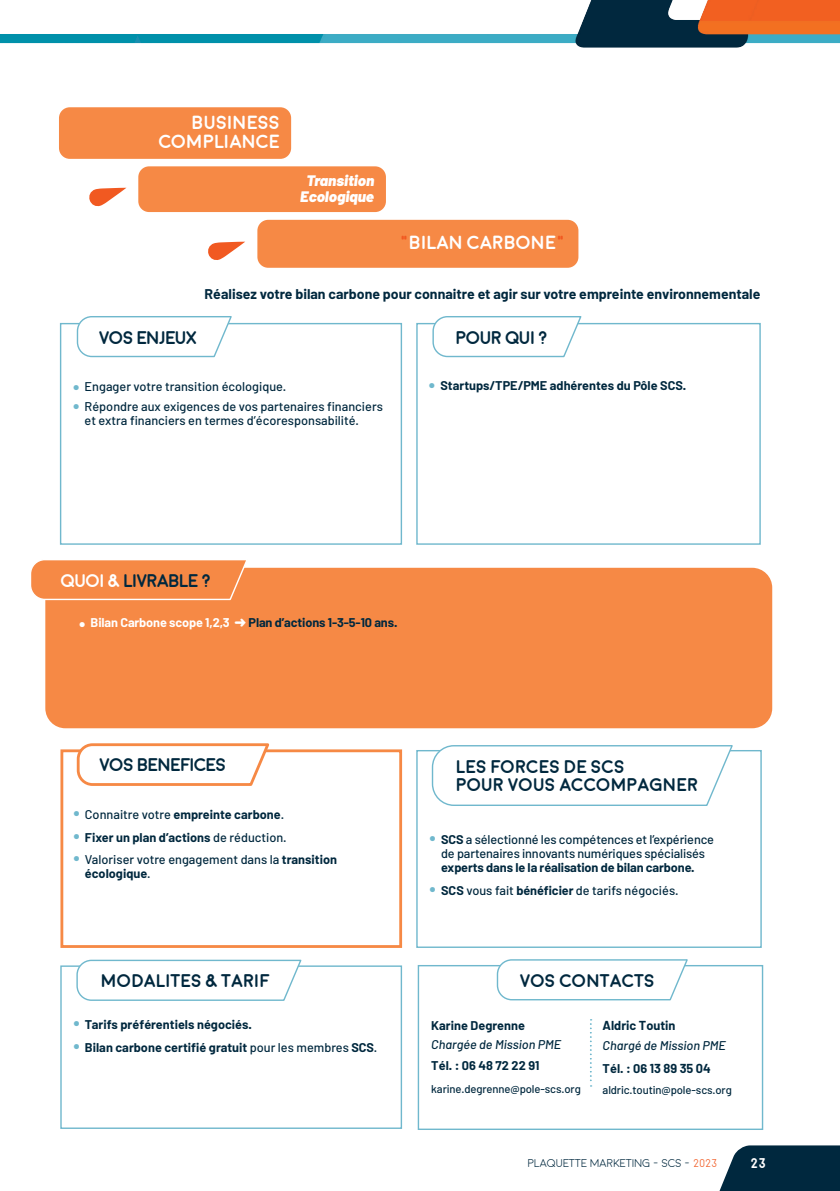
<style>
.page{position:relative;width:840px;height:1191px;background:#fff}
.page>*{position:absolute;margin:0;border:0;box-sizing:border-box;transform-origin:0 0}
.t1{font:700 19px "Moon";letter-spacing:-.04em;color:#fff}
.t2{font:700 18.4px/18.4px "Moon";letter-spacing:-.04em;color:#00283e}
.t3{font:italic 900 15.2px "Barlow";color:#fff}
.t4{font:700 14.2px "Barlow";color:#00283e}
.t5{font:700 14.2px "Moon";color:#fff}
.t6{font:500 12.6px/14px "Barlow";color:#00283e}
.t7{font:700 12.6px "Barlow";color:#00283e}
.t8{font:italic 500 12.6px/19.2px "Barlow";color:#00283e}
.t9{font:700 12.6px "Barlow";color:#00283e}
.t10{font:500 11.2px "Barlow";letter-spacing:-.01em;color:#00283e}
.t11{font:300 11.2px "Moon";color:#00283e}
.s1{color:#f15921}
.s2{color:#70b8cd}
.s3{color:#fff}
.s4{font-weight:500}
.s5{font-weight:700}
.s6{font-weight:700;font-style:normal}
</style>
<div class="page">
<svg style="left:719px;top:1145px;width:120px;height:46px;background:#183c50"></svg>
<img style="left:0;top:0;width:839px;height:48px">
<div style="left:138px;top:166px;width:248px;height:46px;background:#f68945;border-radius:11px"></div>
<div style="left:59px;top:107px;width:232px;height:52px;background:#f68945;border-radius:11px"></div>
<div style="left:257px;top:220px;width:321px;height:48px;background:#f68945;border-radius:11px"></div>
<svg style="left:89px;top:188px;width:37px;height:18px"></svg>
<svg style="left:208px;top:242px;width:37px;height:18px"></svg>
<div style="left:45px;top:568px;width:726px;height:160px;background:#f68945;border-radius:20px"></div>
<svg style="left:31px;top:560px;width:218px;height:41px"></svg>
<div style="left:60px;top:749px;width:342px;height:199px;border:3px solid #f68945"></div>
<svg style="left:75px;top:743px;width:196px;height:43px"></svg>
<div style="left:416px;top:750px;width:345px;height:198px;border:1px solid #70b8cd"></div>
<svg style="left:431px;top:745px;width:302px;height:61px"></svg>
<div style="left:60px;top:965px;width:342px;height:164px;border:1px solid #70b8cd"></div>
<svg style="left:76px;top:959px;width:226px;height:42px"></svg>
<div style="left:416px;top:323px;width:344px;height:222px;border:1px solid #70b8cd"></div>
<svg style="left:431px;top:316px;width:151px;height:42px"></svg>
<div style="left:60px;top:323px;width:342px;height:222px;border:1px solid #70b8cd"></div>
<svg style="left:76px;top:316px;width:157px;height:42px"></svg>
<div style="left:417px;top:965px;width:345px;height:165px;border:1px solid #70b8cd"></div>
<svg style="left:496px;top:959px;width:192px;height:42px"></svg>
<svg style="left:590px;top:1019px;width:1px;height:67px"></svg>
<p class="t1" style="left:191px;top:113px;width:90px">BUSINESS</p>
<p class="t1" style="left:159px;top:132px;width:123px">COMPLIANCE</p>
<p class="t3" style="left:306px;top:171px;width:69px">Transition</p>
<p class="t3" style="left:300px;top:187px;width:75px">Ecologique</p>
<p class="t1" style="left:399px;top:233px;width:168px"><span class="s1">“</span>BILAN CARBONE<span class="s1">“</span></p>
<p class="t4" style="left:204px;top:285px;width:557px">Réalisez votre bilan carbone pour connaitre et agir sur votre empreinte environnementale</p>
<p class="t2" style="left:99px;top:329px;width:100px">VOS ENJEUX</p>
<p class="t2" style="left:455px;top:329px;width:93px">POUR QUI ?</p>
<p class="t6" style="left:73px;top:379px;width:214px"><span class="s2">●</span> Engager votre transition écologique.</p>
<p class="t6" style="left:85px;top:399px;width:299px;text-indent:-11px"><span class="s2">●</span> Répondre aux exigences de vos partenaires financiers et extra financiers en termes d’écoresponsabilité.</p>
<p class="t7" style="left:429px;top:377px;width:258px"><span class="s2">●</span> Startups/TPE/PME adhérentes du Pôle SCS.</p>
<p class="t2" style="left:61px;top:572px;width:152px"><span class="s3">QUOI &amp;</span> LIVRABLE ?</p>
<p class="t7" style="left:79px;top:614px;width:319px"><span class="s3">● Bilan Carbone scope 1,2,3</span> <span class="s3">➜</span> Plan d’actions 1-3-5-10 ans.</p>
<p class="t2" style="left:99px;top:756px;width:128px">VOS BENEFICES</p>
<p class="t2" style="left:455px;top:757px;width:244px">LES FORCES DE SCS<br>POUR VOUS ACCOMPAGNER</p>
<p class="t7" style="left:74px;top:806px;width:212px"><sup>●</sup> <span class="s4">Connaitre votre</span> empreinte carbone<span class="s4">.</span></p>
<p class="t7" style="left:74px;top:829px;width:214px"><sup>●</sup> Fixer un plan d’actions <span class="s4">de réduction.</span></p>
<p class="t6" style="left:85px;top:852px;width:253px;text-indent:-11px"><sup>●</sup> Valoriser votre engagement dans la <span class="s5">transition écologique</span>.</p>
<p class="t6" style="left:441px;top:832px;width:274px;text-indent:-11px"><sup>●</sup> <span class="s5">SCS</span> a sélectionné les compétences et l’expérience de partenaires innovants numériques spécialisés <span class="s5">experts dans le la réalisation de bilan carbone.</span></p>
<p class="t6" style="left:429px;top:883px;width:250px"><sup>●</sup> <span class="s5">SCS</span> vous fait <span class="s5">bénéficier</span> de tarifs négociés.</p>
<p class="t2" style="left:101px;top:972px;width:171px">MODALITES &amp; TARIF</p>
<p class="t2" style="left:519px;top:972px;width:137px">VOS CONTACTS</p>
<p class="t7" style="left:74px;top:1016px;width:180px"><sup>●</sup> Tarifs préférentiels négociés.</p>
<p class="t7" style="left:74px;top:1039px;width:305px"><sup>●</sup> Bilan carbone certifié gratuit <span class="s4">pour les membres</span> SCS<span class="s4">.</span></p>
<p class="t8" style="left:431px;top:1015px;width:131px"><span class="s6">K</span><span class="s6">a</span><span class="s6">rine Degrenne<br></span>Chargée de Mission PME</p>
<p class="t7" style="left:431px;top:1057px;width:110px">Tél. : 06 48 72 22 91</p>
<p class="t10" style="left:431px;top:1082px;width:151px">karine.degrenne@pole-scs.org</p>
<p class="t9" style="left:602px;top:1018px;width:74px">Aldric Toutin</p>
<p class="t8" style="left:602px;top:1032px;width:125px;line-height:23.8px">Chargé de Mission PME<br><span class="s6">Tél. : 06</span> <span class="s6">13 89 35 04</span></p>
<p class="t10" style="left:602px;top:1083px;width:131px">aldric.toutin@pole-scs.org</p>
<p class="t11" style="left:527px;top:1157px;width:191px">PLAQUETTE MARKETING - SCS - <span class="s1">2023</span></p>
<p class="t5" style="left:749px;top:1155px;width:18px">23</p>
</div>
